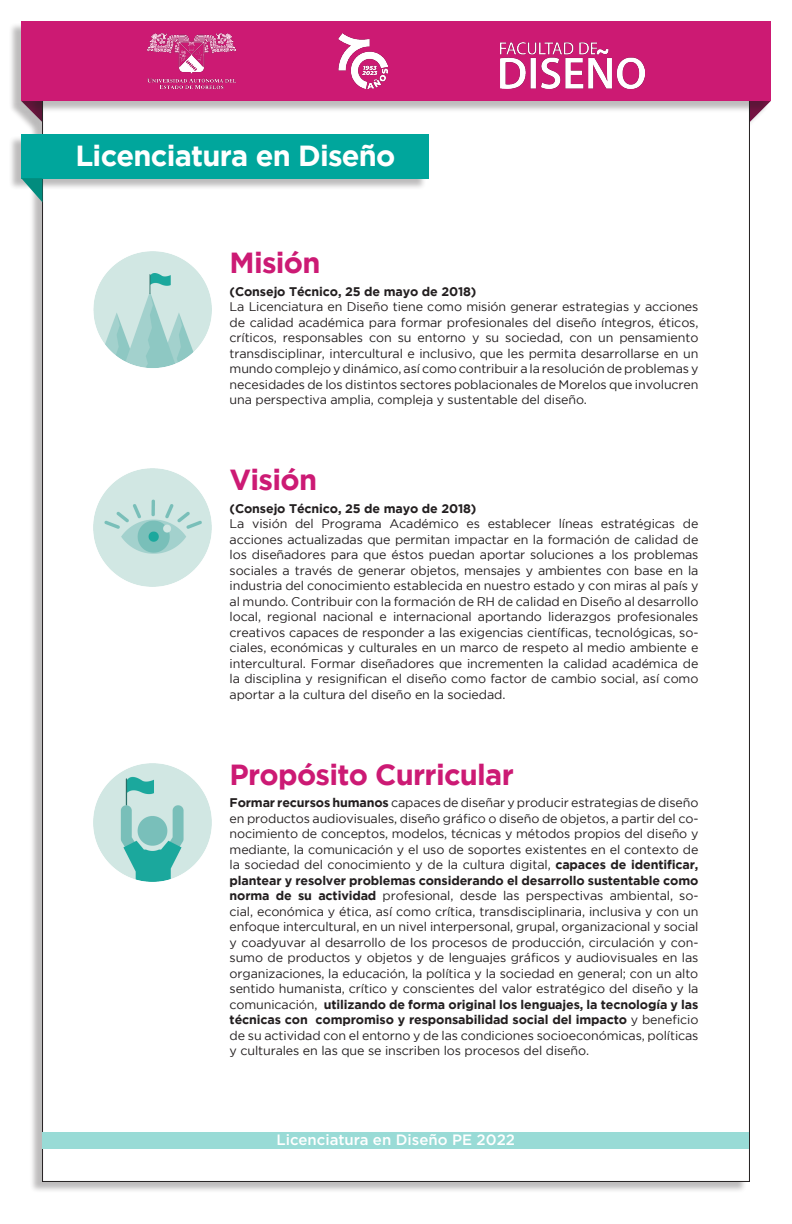
<style>
.page{position:relative;width:792px;height:1224px;background:#fff}
.page>*{position:absolute;margin:0;border:0;box-sizing:border-box;transform-origin:0 0}
.t1{font:700 29px "Gotham";letter-spacing:-.025em;color:#cc1a74}
.t2{font:700 29px "Gotham";letter-spacing:-.025em;color:#fff}
.t3{font:500 15px "Gotham";color:#fff}
.t4{font:12.5px/15.5px "Gotham";letter-spacing:-.01em;color:#231f20;text-align:justify}
.t5{font:700 12.5px "Gotham";letter-spacing:-.01em;color:#231f20}
.s1{font-weight:700}
</style>
<div class="page">
<div style="left:9px;top:102px;width:32px;height:31px;background:#231f20;opacity:.3"></div>
<svg style="left:21px;top:113px;width:8px;height:9px"></svg>
<div style="left:736px;top:102px;width:32px;height:31px;background:#231f20;opacity:.3"></div>
<svg style="left:750px;top:101px;width:21px;height:21px"></svg>
<div style="left:29px;top:43px;width:718px;height:1150px;background:#231f20;opacity:.3"></div>
<div style="left:43px;top:43px;width:706px;height:1138px;background:#fff"></div>
<div style="left:43px;top:1132px;width:706px;height:16px;background:#99dbd6"></div>
<div style="left:8px;top:22px;width:760px;height:91px;background:#231f20;opacity:.3"></div>
<div style="left:21px;top:21px;width:750px;height:80px;background:#cc1a73"></div>
<img style="left:500px;top:43px;width:145px;height:45px">
<img style="left:147px;top:34px;width:88px;height:54px">
<img style="left:338px;top:34px;width:49px;height:54px">
<div style="left:8px;top:135px;width:419px;height:55px;background:#231f20;opacity:.3"></div>
<div style="left:21px;top:134px;width:408px;height:44px;background:#00a69c"></div>
<svg style="left:21px;top:178px;width:22px;height:24px"></svg>
<img style="left:94px;top:469px;width:117px;height:117px">
<img style="left:94px;top:251px;width:117px;height:117px">
<img style="left:94px;top:764px;width:117px;height:117px">
<p class="t2" style="left:75px;top:139px;width:322px">Licenciatura en Diseño</p>
<p class="t1" style="left:230px;top:246px;width:92px">Misión</p>
<p class="t5" style="left:230px;top:284px;width:248px">(Consejo Técnico, 25 de mayo de 2018)</p>
<p class="t4" style="left:230px;top:299px;width:470px">La Licenciatura en Diseño tiene como misión generar estrategias y acciones de calidad académica para formar profesionales del diseño íntegros, éticos, críticos, responsables con su entorno y su sociedad, con un pensamiento transdisciplinar, intercultural e inclusivo, que les permita desarrollarse en un mundo complejo y dinámico, así como contribuir a la resolución de problemas y necesidades de los distintos sectores poblacionales de Morelos que involucren una perspectiva amplia, compleja y sustentable del diseño.</p>
<p class="t1" style="left:230px;top:463px;width:89px">Visión</p>
<p class="t5" style="left:230px;top:501px;width:248px">(Consejo Técnico, 25 de mayo de 2018)</p>
<p class="t4" style="left:230px;top:516px;width:470px">La visión del Programa Académico es establecer líneas estratégicas de acciones actualizadas que permitan impactar en la formación de calidad de los diseñadores para que éstos puedan aportar soluciones a los problemas sociales a través de generar objetos, mensajes y ambientes con base en la industria del conocimiento establecida en nuestro estado y con miras al país y al mundo. Contribuir con la formación de RH de calidad en Diseño al desarrollo local, regional nacional e internacional aportando liderazgos profesionales creativos capaces de responder a las exigencias científicas, tecnológicas, so&shy;ciales, económicas y culturales en un marco de respeto al medio ambiente e intercultural. Formar diseñadores que incrementen la calidad académica de la disciplina y resignifican el diseño como factor de cambio social, así como aportar a la cultura del diseño en la sociedad.</p>
<p class="t1" style="left:230px;top:758px;width:286px">Propósito Curricular</p>
<p class="t4" style="left:230px;top:795px;width:470px"><span class="s1">Formar recursos humanos</span> capaces de diseñar y producir estrategias de diseño en productos audiovisuales, diseño gráfico o diseño de objetos, a partir del co&shy;nocimiento de conceptos, modelos, técnicas y métodos propios del diseño y mediante, la comunicación y el uso de soportes existentes en el contexto de la sociedad del conocimiento y de la cultura digital, <span class="s1">capaces de identificar, plantear y resolver problemas considerando el desarrollo sustentable como norma de su actividad</span> profesional, desde las perspectivas ambiental, so&shy;cial, económica y ética, así como crítica, transdisciplinaria, inclusiva y con un enfoque intercultural, en un nivel interpersonal, grupal, organizacional y social y coadyuvar al desarrollo de los procesos de producción, circulación y con&shy;sumo de productos y objetos y de lenguajes gráficos y audiovisuales en las organizaciones, la educación, la política y la sociedad en general; con un alto sentido humanista, crítico y conscientes del valor estratégico del diseño y la comunicación, <span class="s1">utilizando de forma original los lenguajes, la tecnología y las técnicas con compromiso y responsabilidad social del impacto</span> y beneficio de su actividad con el entorno y de las condiciones socioeconómicas, políticas y culturales en las que se inscriben los procesos del diseño.</p>
<p class="t3" style="left:277px;top:1130px;width:240px">Licenciatura en Diseño PE 2022</p>
</div>
